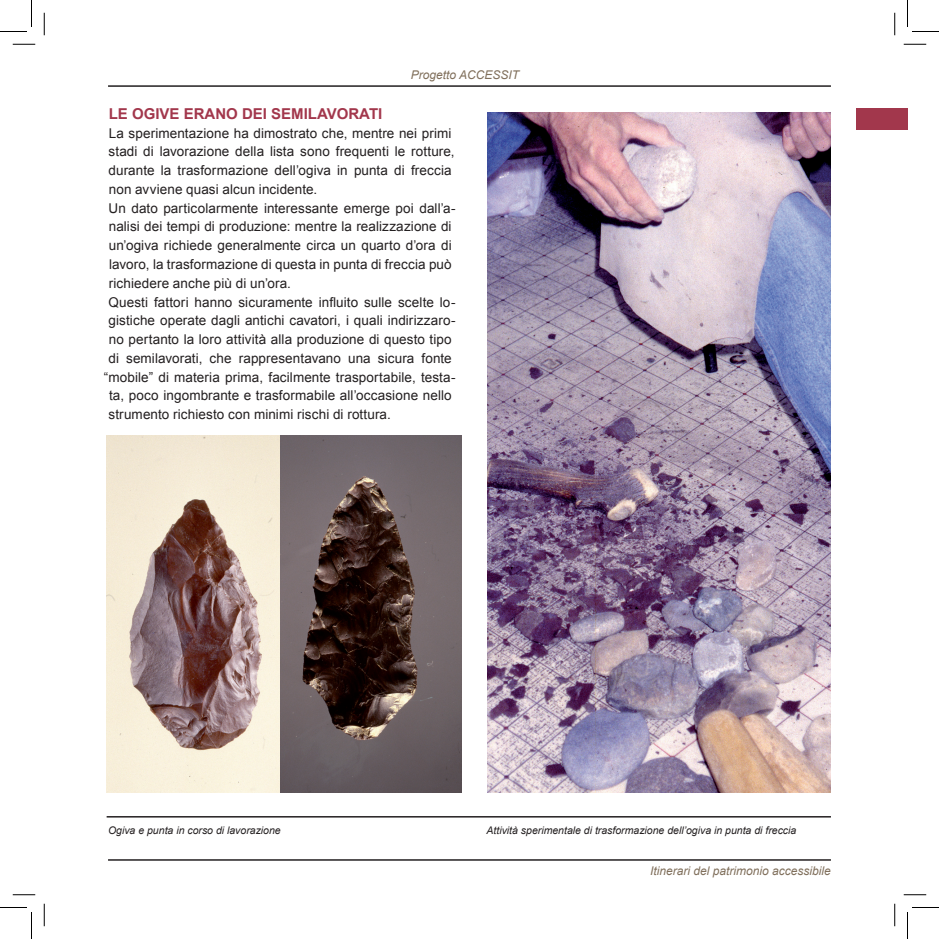
<style>
.page{position:relative;width:939px;height:939px;background:#fff}
.page>*{position:absolute;margin:0;border:0;box-sizing:border-box;transform-origin:0 0}
.t1{font:700 15px "Arial";color:#a2374c}
.t2{font:13.5px "Arial";letter-spacing:.005em;color:#231f20}
.t3{font:italic 12px "Arial";color:#806f5b}
.t4{font:italic 10.5px "Arial";color:#231f20}
</style>
<div class="page">
<hr style="left:108px;top:85px;width:723px;height:2px;background:#231f20">
<div style="left:856px;top:108px;width:51px;height:21px;background:#a2374c"></div>
<hr style="left:108px;top:859px;width:723px;height:2px;background:#231f20">
<hr style="left:107px;top:816px;width:724px;height:1px;background:#231f20">
<img style="left:107px;top:436px;width:173px;height:357px">
<img style="left:488px;top:112px;width:342px;height:681px">
<img style="left:280px;top:436px;width:182px;height:357px">
<svg style="left:13px;top:44px;width:22px;height:1px"></svg>
<svg style="left:904px;top:44px;width:22px;height:1px"></svg>
<svg style="left:13px;top:894px;width:22px;height:1px"></svg>
<svg style="left:904px;top:894px;width:22px;height:1px"></svg>
<svg style="left:44px;top:13px;width:1px;height:22px"></svg>
<svg style="left:44px;top:904px;width:1px;height:22px"></svg>
<svg style="left:894px;top:13px;width:1px;height:22px"></svg>
<svg style="left:894px;top:904px;width:1px;height:22px"></svg>
<svg style="left:0;top:0;width:32px;height:32px"></svg>
<svg style="left:0;top:907px;width:32px;height:32px"></svg>
<svg style="left:907px;top:0;width:32px;height:32px"></svg>
<svg style="left:907px;top:907px;width:32px;height:32px"></svg>
<p class="t3" style="left:411px;top:68px;width:110px">Progetto Accessit</p>
<p class="t1" style="left:109px;top:105px;width:34px">LE OGIVE</p>
<p class="t1" style="left:184px;top:105px;width:12px">ERA</p>
<p class="t1" style="left:215px;top:105px;width:36px">NO DEI</p>
<p class="t1" style="left:271px;top:105px;width:43px">SEMILAVORA</p>
<p class="t1" style="left:369px;top:105px;width:13px">TI</p>
<p class="t2" style="left:109px;top:125px;width:344px">La sperimentazione ha dimostrato che, mentre nei primi</p>
<p class="t2" style="left:109px;top:144px;width:348px">stadi di lavorazione della lista sono frequenti le rotture,</p>
<p class="t2" style="left:109px;top:163px;width:345px">durante la trasformazione dell’ogiva in punta di freccia</p>
<p class="t2" style="left:109px;top:182px;width:210px">non avviene quasi alcun incidente.</p>
<p class="t2" style="left:109px;top:200px;width:348px">Un dato particolarmente interessante emerge poi dall’a-</p>
<p class="t2" style="left:109px;top:219px;width:344px">nalisi dei tempi di produzione: mentre la realizzazione di</p>
<p class="t2" style="left:109px;top:238px;width:344px">un’ogiva richiede generalmente circa un quarto d’ora di</p>
<p class="t2" style="left:109px;top:257px;width:344px">lavoro, la trasformazione di questa in punta di freccia può</p>
<p class="t2" style="left:109px;top:275px;width:184px">richiedere anche più di un’ora.</p>
<p class="t2" style="left:108px;top:294px;width:349px">Questi fattori hanno sicuramente influito sulle scelte lo-</p>
<p class="t2" style="left:109px;top:313px;width:348px">gistiche operate dagli antichi cavatori, i quali indirizzaro-</p>
<p class="t2" style="left:109px;top:332px;width:344px">no pertanto la loro attività alla produzione di questo tipo</p>
<p class="t2" style="left:109px;top:350px;width:345px">di semilavorati, che rappresentavano una sicura fonte</p>
<p class="t2" style="left:104px;top:369px;width:353px">“mobile” di materia prima, facilmente trasportabile, testa-</p>
<p class="t2" style="left:109px;top:388px;width:344px">ta, poco ingombrante e trasformabile all’occasione nello</p>
<p class="t2" style="left:109px;top:407px;width:284px">strumento richiesto con minimi rischi di rottura.</p>
<p class="t4" style="left:108px;top:824px;width:174px">Ogiva e punta in corso di lavorazione</p>
<p class="t4" style="left:486px;top:824px;width:311px">Attività sperimentale di trasformazione dell’ogiva in punta di freccia</p>
<p class="t3" style="left:650px;top:864px;width:182px">Itinerari del patrimonio accessibile</p>
</div>
